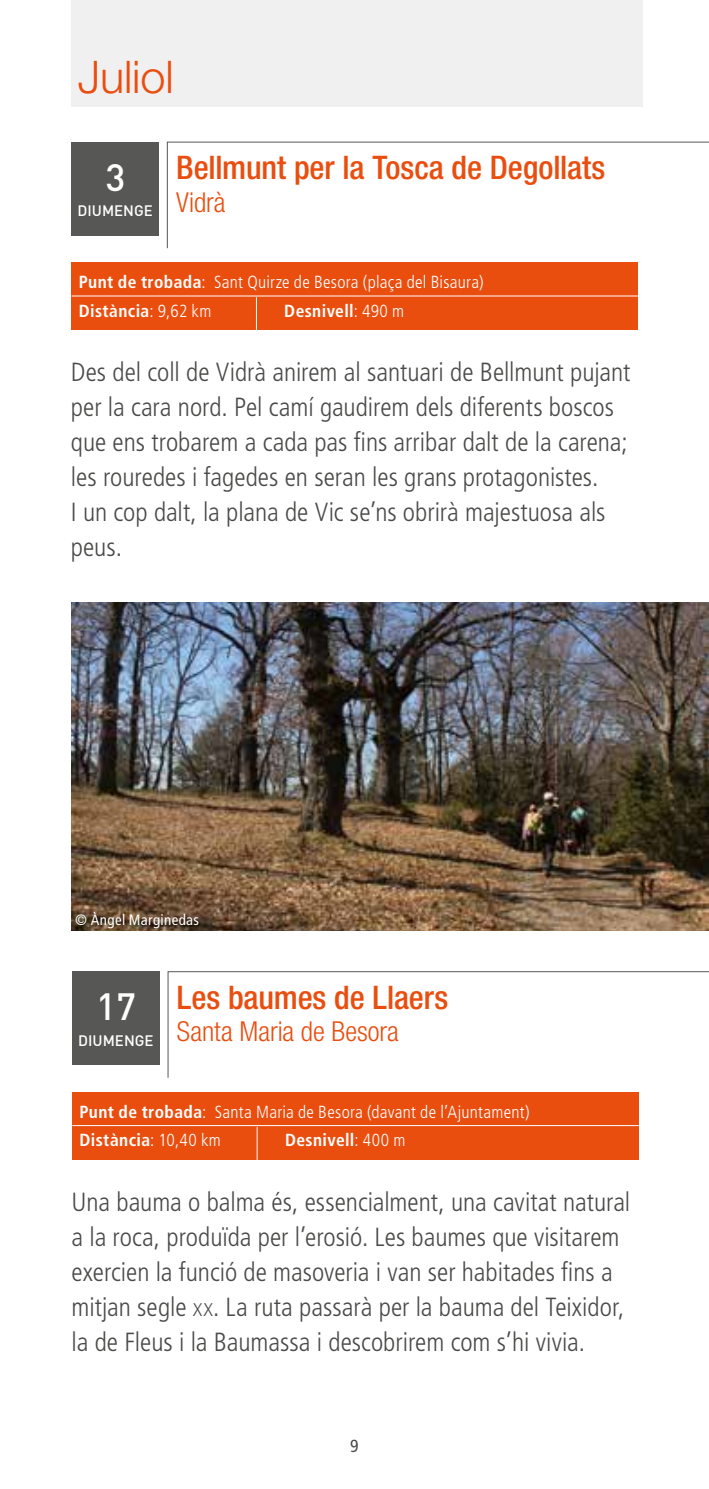
<style>
.page{position:relative;width:709px;height:1489px;background:#fff}
.page>*{position:absolute;margin:0;border:0;box-sizing:border-box;transform-origin:0 0}
.t1{font:300 45px "Helvetica Neue LT Std";letter-spacing:-.005em;color:#e94e0f}
.t2{font:500 37.5px "DIN";color:#fff}
.t3{font:500 condensed 32.5px "Helvetica Neue LT Std";letter-spacing:-.005em;color:#e94e0f}
.t4{font:300 condensed 27.5px "Helvetica Neue LT Std";color:#e94e0f}
.t5{font:300 condensed 26.25px/35px "Frutiger LT Std";color:#4a4a49}
.t6{font:300 condensed 17.5px/28.2px "Frutiger LT Std";letter-spacing:.015em;color:#fff}
.t7{font:700 condensed 17.5px "Frutiger LT Std";letter-spacing:.02em;color:#fff}
.t8{font:condensed 17.5px "Frutiger LT Std";color:#4a4a49}
.t9{font:500 15px "DIN";color:#fff}
.t10{font:condensed 15px "Frutiger LT Std";letter-spacing:.02em;color:#fff}
.s1{font-weight:700}
.s2{font-weight:300}
.s3{font-size:18.25px}
</style>
<div class="page">
<div style="left:71px;top:0;width:571px;height:107px;background:#f0f0f0"></div>
<div style="left:72px;top:262px;width:566px;height:68px;background:#e94e0f"></div>
<hr style="left:72px;top:295px;width:566px;height:1px;background:#fff">
<div style="left:72px;top:142px;width:87px;height:93px;background:#575756"></div>
<svg style="left:167px;top:141px;width:542px;height:108px"></svg>
<hr style="left:256px;top:297px;width:1px;height:36px;background:#fff">
<img style="left:72px;top:602px;width:637px;height:328px">
<div style="left:72px;top:1091px;width:567px;height:68px;background:#e94e0f"></div>
<hr style="left:72px;top:1124px;width:567px;height:1px;background:#fff">
<div style="left:72px;top:971px;width:87px;height:94px;background:#575756"></div>
<svg style="left:167px;top:971px;width:542px;height:107px"></svg>
<hr style="left:257px;top:1126px;width:1px;height:36px;background:#fff">
<h1 class="t1" style="left:78px;top:49px;width:97px">Juliol</h1>
<h2 class="t2" style="left:106px;top:153px;width:21px">3</h2>
<p class="t9" style="left:77px;top:201px;width:77px">DIUMENGE</p>
<p class="t3" style="left:176px;top:148px;width:431px">Bellmunt per la Tosca de Degollats</p>
<p class="t4" style="left:176px;top:186px;width:51px">Vidrà</p>
<p class="t6" style="left:79px;top:268px;width:406px"><span class="s1">Punt de trobada</span>: Sant Quirze de Besora (plaça del Bisaura)<br><span class="s1">Distància</span>: 9,62 km</p>
<p class="t7" style="left:284px;top:300px;width:121px">Desnivell<span class="s2">: 490 m</span></p>
<p class="t5" style="left:71px;top:355px;width:561px">Des del coll de Vidrà anirem al santuari de Bellmunt pujant per la cara nord. Pel camí gaudirem dels diferents boscos que ens trobarem a cada pas fins arribar dalt de la carena; les rouredes i fagedes en seran les grans protagonistes.<br>I un cop dalt, la plana de Vic se’ns obrirà majestuosa als peus.</p>
<p class="t10" style="left:75px;top:910px;width:125px">© Àngel Marginedas</p>
<h2 class="t2" style="left:96px;top:982px;width:41px">17</h2>
<p class="t9" style="left:78px;top:1030px;width:77px">DIUMENGE</p>
<p class="t3" style="left:177px;top:977px;width:273px">Les baumes de Llaers</p>
<p class="t4" style="left:177px;top:1015px;width:223px">Santa Maria de Besora</p>
<p class="t6" style="left:79px;top:1097px;width:451px"><span class="s1">Punt de trobada</span>: Santa Maria de Besora (davant de l’Ajuntament)<br><span class="s1">Distància</span>: 10,40 km</p>
<p class="t7" style="left:285px;top:1129px;width:122px">Desnivell<span class="s2">: 400 m</span></p>
<p class="t5" style="left:72px;top:1184px;width:560px">Una bauma o balma és, essencialment, una cavitat natural a la roca, produïda per l’erosió. Les baumes que visitarem exercien la funció de masoveria i van ser habitades fins a mitjan segle <span class="s3">xx</span>. La ruta passarà per la bauma del Teixidor, la de Fleus i la Baumassa i descobrirem com s’hi vivia.</p>
<p class="t8" style="left:350px;top:1435px;width:10px">9</p>
</div>
